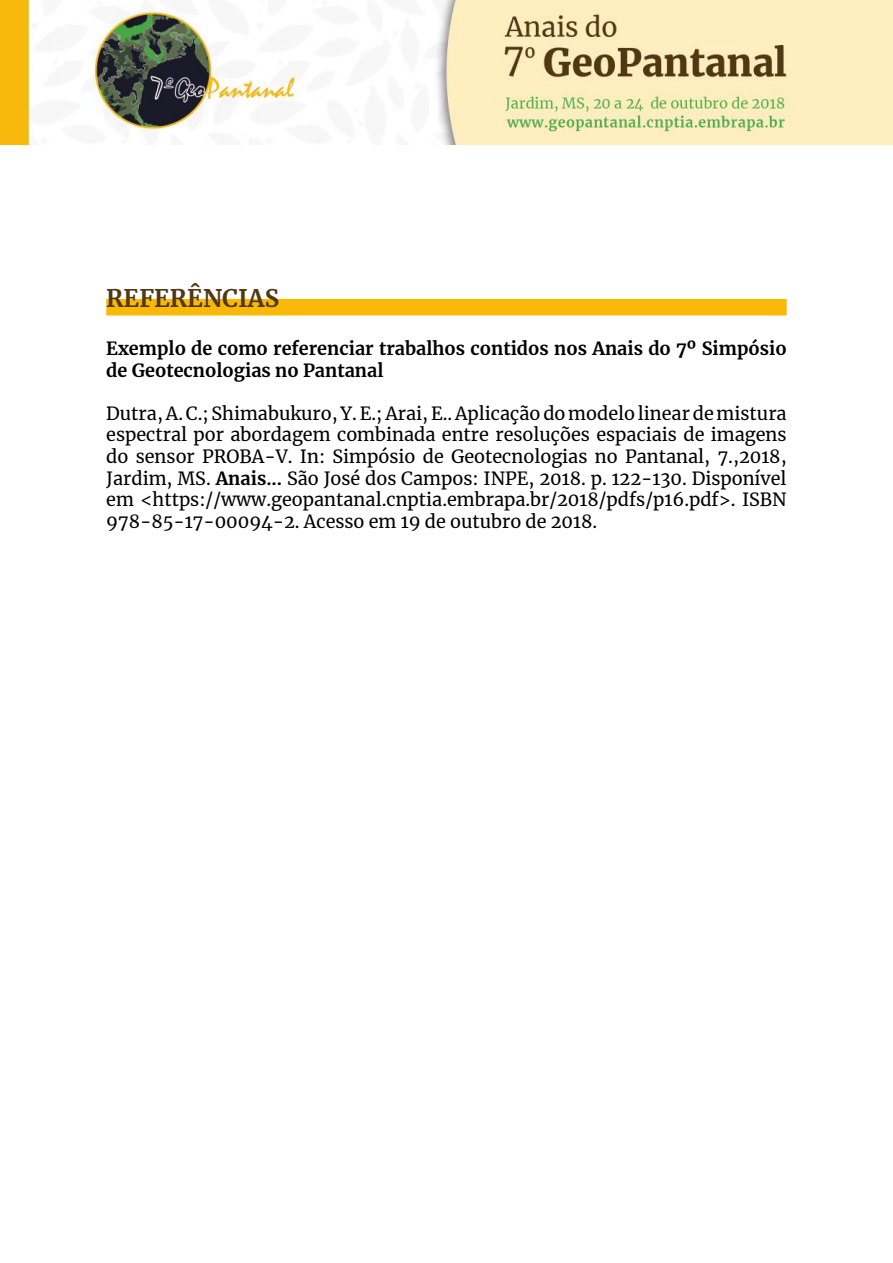
<style>
.page{position:relative;width:893px;height:1263px;background:#fff}
.page>*{position:absolute;margin:0;border:0;box-sizing:border-box;transform-origin:0 0}
.t1{font:700 24px "Merriweather";color:#503813}
.t2{font:18px/21.6px "Merriweather";color:#000;text-align:justify}
.t3{font:700 18px/21.6px "Merriweather";color:#000}
.s1{font-weight:700}
</style>
<div class="page">
<img style="left:0;top:0;width:893px;height:144px">
<div style="left:106px;top:299px;width:681px;height:16px;background:#fab808"></div>
<h1 class="t1" style="left:106px;top:282px;width:174px">REFERÊNCIAS</h1>
<p class="t3" style="left:106px;top:337px;width:682px">Exemplo de como referenciar trabalhos contidos nos Anais do 7º Simpósio de Geotecnologias no Pantanal</p>
<p class="t2" style="left:106px;top:402px;width:682px">Dutra, A. C.; Shimabukuro, Y. E.; Arai, E.. Aplicação do modelo linear de mistura espectral por abordagem combinada entre resoluções espaciais de imagens do sensor PROBA-V. In: Simpósio de Geotecnologias no Pantanal, 7.,2018, Jardim, MS. <span class="s1">Anais...</span> São José dos Campos: INPE, 2018. p. 122-130. Disponível em &lt;https://www.geopantanal.cnptia.embrapa.br/2018/pdfs/p16.pdf&gt;. ISBN 978-85-17-00094-2. Acesso em 19 de outubro de 2018.</p>
</div>
